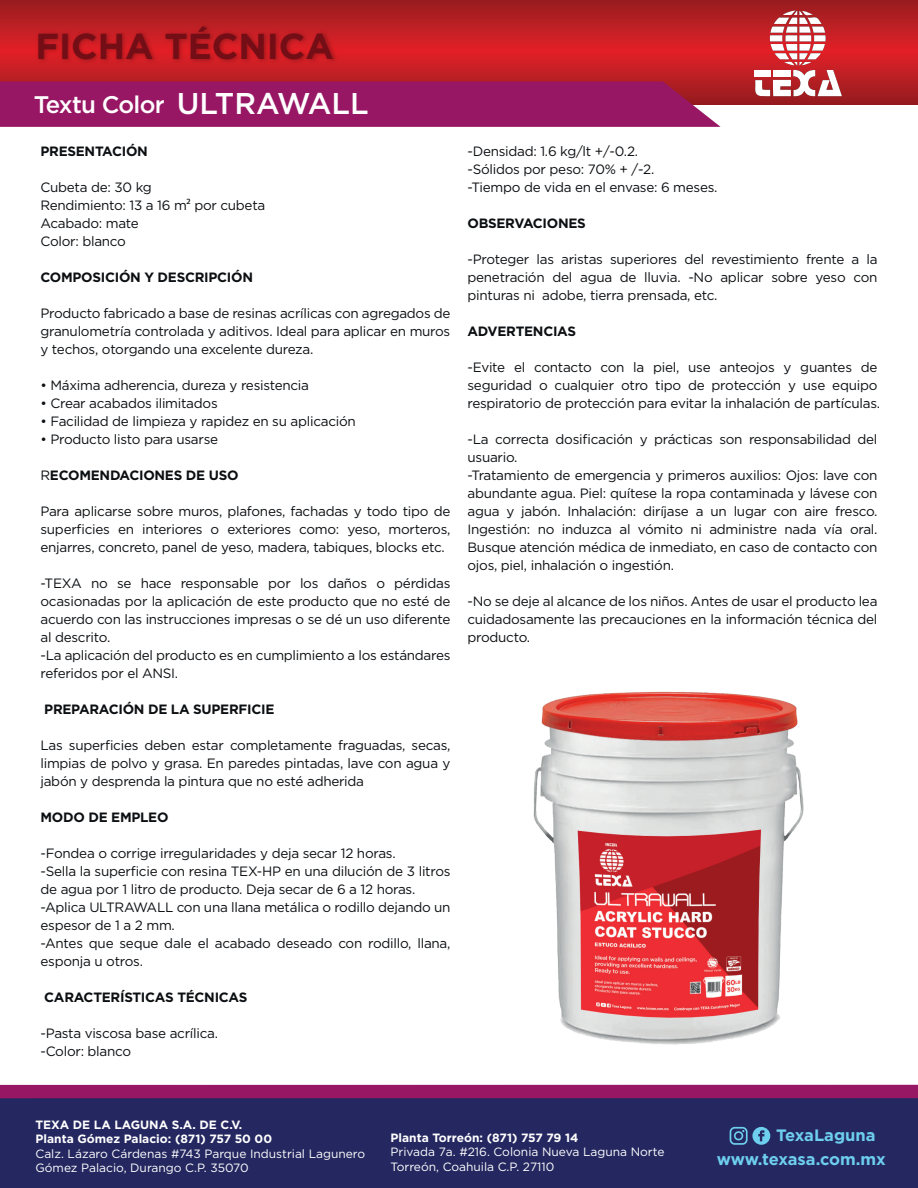
<style>
.page{position:relative;width:918px;height:1188px;background:#fff}
.page>*{position:absolute;margin:0;border:0;box-sizing:border-box;transform-origin:0 0}
.t1{font:700 36px "Gotham";color:#730e16}
.t2{font:500 30px "Gotham";color:#fff}
.t3{font:500 24px "Gotham";letter-spacing:-.03em;color:#fff}
.t4{font:700 16.5px "Gotham";color:#6dceee}
.t5{font:13.5px/18px "Gotham";letter-spacing:-.02em;color:#0c0f12}
.t6{font:700 13.5px "Gotham";letter-spacing:-.02em;color:#0c0f12}
.t7{font:12px/14.4px "Gotham";color:#fff}
.t8{font:700 12px/14.4px "Gotham";color:#fff}
.s1{font-size:30px}
.s2{font-family:"Myriad Pro"}
.s3{font-weight:400}
</style>
<div class="page">
<svg style="left:0;top:0;width:918px;height:105px;background:#bb1e23"></svg>
<img style="left:30px;top:21px;width:312px;height:57px">
<svg style="left:754px;top:10px;width:88px;height:87px"></svg>
<div style="left:0;top:1098px;width:918px;height:90px;background:#252860"></div>
<svg style="left:730px;top:1127px;width:40px;height:18px"></svg>
<img style="left:533px;top:691px;width:271px;height:354px">
<div style="left:0;top:1085px;width:918px;height:13px;background:#981765"></div>
<div style="left:0;top:82px;width:721px;height:45px;background:#981765"></div>
<h1 class="t1" style="left:35px;top:22px;width:300px">FICHA TÉCNICA</h1>
<h3 class="t3" style="left:34px;top:89px;width:337px">Textu Color <span class="s1">ULTRAWALL</span></h3>
<h2 class="t2" style="left:34px;top:100px;width:96px">TIROL</h2>
<p class="t6" style="left:40px;top:142px;width:109px">PRESENTACIÓN</p>
<p class="t5" style="left:40px;top:178px;width:226px">Cubeta de: 30 kg<br>Rendimiento: 13 a 16 m<span class="s2">²</span> por cubeta<br>Acabado: mate<br>Color: blanco</p>
<p class="t6" style="left:40px;top:268px;width:214px">COMPOSICIÓN Y DESCRIPCIÓN</p>
<p class="t5" style="left:40px;top:304px;width:412px;text-align:justify">Producto fabricado a base de resinas acrílicas con agregados de granulometría controlada y aditivos. Ideal para aplicar en muros y techos, otorgando una excelente dureza.</p>
<p class="t5" style="left:40px;top:376px;width:270px">• Máxima adherencia, dureza y resistencia</p>
<p class="t5" style="left:40px;top:394px;width:179px">• Crear acabados ilimitados</p>
<p class="t5" style="left:40px;top:412px;width:317px">• Facilidad de limpieza y rapidez en su aplicación</p>
<p class="t5" style="left:40px;top:430px;width:179px">• Producto listo para usarse</p>
<p class="t6" style="left:40px;top:466px;width:200px"><span class="s3">R</span>ECOMENDACIONES DE USO</p>
<p class="t5" style="left:40px;top:502px;width:412px;text-align:justify">Para aplicarse sobre muros, plafones, fachadas y todo tipo de superficies en interiores o exteriores como: yeso, morteros, enjarres, concreto, panel de yeso, madera, tabiques, blocks etc.</p>
<p class="t5" style="left:40px;top:574px;width:412px">-TEXA no se hace responsable por los daños o pérdidas ocasionadas por la aplicación de este producto que no esté de acuerdo con las instrucciones impresas o se dé un uso diferente al descrito.<br>-La aplicación del producto es en cumplimiento a los estándares referidos por el ANSI.</p>
<p class="t6" style="left:44px;top:700px;width:232px">PREPARACIÓN DE LA SUPERFICIE</p>
<p class="t5" style="left:40px;top:736px;width:412px;text-align:justify">Las superficies deben estar completamente fraguadas, secas, limpias de polvo y grasa. En paredes pintadas, lave con agua y jabón y desprenda la pintura que no esté adherida</p>
<p class="t6" style="left:40px;top:808px;width:130px">MODO DE EMPLEO</p>
<p class="t5" style="left:40px;top:844px;width:412px">-Fondea o corrige irregularidades y deja secar 12 horas.<br>-Sella la superficie con resina TEX-HP en una dilución de 3 litros de agua por 1 litro de producto. Deja secar de 6 a 12 horas. -Aplica ULTRAWALL con una llana metálica o rodillo dejando un espesor de 1 a 2 mm.<br>-Antes que seque dale el acabado deseado con rodillo, llana, esponja u otros.</p>
<p class="t6" style="left:44px;top:988px;width:205px">CARACTERÍSTICAS TÉCNICAS</p>
<p class="t5" style="left:40px;top:1024px;width:179px">-Pasta viscosa base acrílica. -Color: blanco</p>
<p class="t5" style="left:468px;top:142px;width:252px">-Densidad: 1.6 kg/lt +/-0.2.<br>-Sólidos por peso: 70% + /-2.<br>-Tiempo de vida en el envase: 6 meses.</p>
<p class="t6" style="left:468px;top:214px;width:120px">OBSERVACIONES</p>
<p class="t5" style="left:468px;top:250px;width:412px;text-align:justify">-Proteger las aristas superiores del revestimiento frente a la penetración del agua de lluvia. -No aplicar sobre yeso con pinturas ni adobe, tierra prensada, etc.</p>
<p class="t6" style="left:468px;top:322px;width:110px">ADVERTENCIAS</p>
<p class="t5" style="left:468px;top:358px;width:414px">-Evite el contacto con la piel, use anteojos y guantes de seguridad o cualquier otro tipo de protección y use equipo respiratorio de protección para evitar la inhalación de partículas.</p>
<p class="t5" style="left:468px;top:430px;width:412px">-La correcta dosificación y prácticas son responsabilidad del usuario.<br>-Tratamiento de emergencia y primeros auxilios: Ojos: lave con abundante agua. Piel: quítese la ropa contaminada y lávese con agua y jabón. Inhalación: diríjase a un lugar con aire fresco.<br>Ingestión: no induzca al vómito ni administre nada vía oral.<br>Busque atención médica de inmediato, en caso de contacto con ojos, piel, inhalación o ingestión.</p>
<p class="t5" style="left:468px;top:592px;width:412px;text-align:justify">-No se deje al alcance de los niños. Antes de usar el producto lea cuidadosamente las precauciones en la información técnica del producto.</p>
<p class="t8" style="left:35px;top:1117px;width:238px">TEXA DE LA LAGUNA S.A. DE C.V.<br>Planta Gómez Palacio: (871) 757 50 00</p>
<p class="t7" style="left:35px;top:1146px;width:331px">Calz. Lázaro Cárdenas #743 Parque Industrial Lagunero<br>Gómez Palacio, Durango C.P. 35070</p>
<p class="t4" style="left:776px;top:1124px;width:101px">TexaLaguna</p>
<p class="t8" style="left:390px;top:1131px;width:190px">Planta Torreón: (871) 757 79 14</p>
<p class="t7" style="left:390px;top:1145px;width:276px">Privada 7a. #216. Colonia Nueva Laguna Norte<br>Torreón, Coahuila C.P. 27110</p>
<p class="t4" style="left:717px;top:1148px;width:171px">www.texasa.com.mx</p>
</div>
